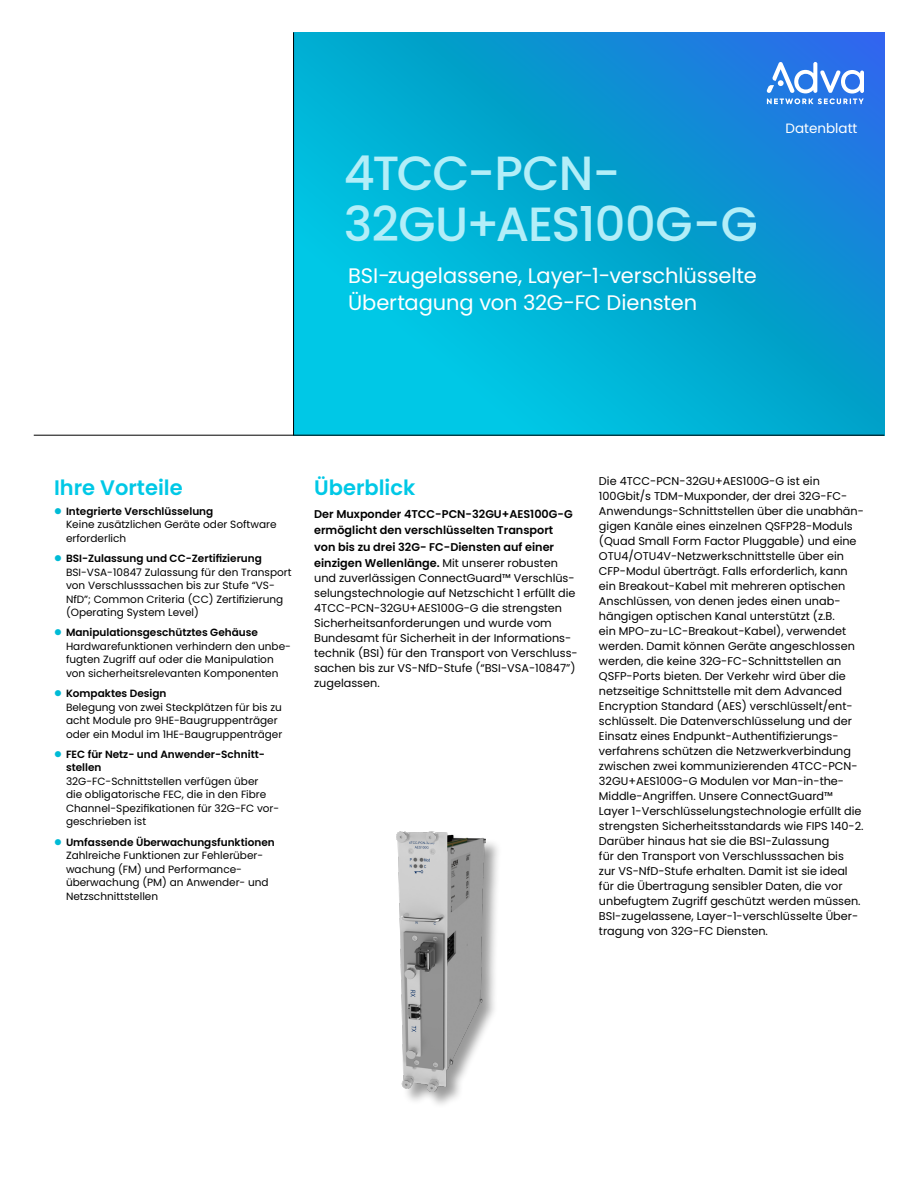
<style>
.page{position:relative;width:918px;height:1188px;background:#fff}
.page>*{position:absolute;margin:0;border:0;box-sizing:border-box;transform-origin:0 0}
.Variable_Header{font:500 48px/51px "Poppins";letter-spacing:-.02em;color:#b3eef8}
.Variable_Prouduct_Description{font:21px/27px "Poppins";letter-spacing:-.005em;color:#fff}
.t1{font:600 21px "Poppins";color:#00c8e6}
.t2{font:13.5px "Poppins";color:#fff}
.Body_Copy{font:11.25px/15px "Poppins";color:#000}
.First_Paragraph{font:11.25px/15px "Poppins";color:#000}
.First_Paragraph-2{font:600 11.25px/16.5px "Poppins";color:#000}
.t3{font:10.5px/13.5px "Poppins";color:#000}
.s1{font-weight:600}
.s2{font-weight:400}
</style>
<div class="page">
<svg style="left:294px;top:32px;width:590px;height:403px;background:#05a6d6"></svg>
<hr style="left:34px;top:435px;width:850px;height:1px;background:#000">
<hr style="left:293px;top:32px;width:1px;height:403px;background:#000">
<svg style="left:767px;top:62px;width:97px;height:42px"></svg>
<div style="left:396px;top:831px;width:107px;height:278px;background:#000;opacity:.4"></div>
<img style="left:397px;top:831px;width:89px;height:261px">
<p class="Variable_Header" style="left:344px;top:148px;width:416px">4TCC-PCN-<br>32GU+AES100G-G</p>
<p class="Variable_Prouduct_Description" style="left:348px;top:262px;width:410px">BSI-zugelassene, Layer-1-verschlüsselte<br>Übertagung von 32G-FC Diensten</p>
<p class="t2" style="left:786px;top:121px;width:73px">Datenblatt</p>
<p class="t1" style="left:54px;top:475px;width:130px">Ihre Vorteile</p>
<p class="t3" style="left:66px;top:504px;width:212px"><span class="s1">Integrierte Verschlüsselung<br></span>Keine zusätzlichen Geräte oder Software erforderlich</p>
<p class="t3" style="left:66px;top:552px;width:227px"><span class="s1">BSI-Zulassung und CC-Zertifizierung </span>BSI-VSA-10847 Zulassung für den Transport von Verschlusssachen bis zur Stufe “VS-NfD”; Common Criteria (CC) Zertifizierung (Operating System Level)</p>
<p class="t3" style="left:66px;top:626px;width:227px"><span class="s1">Manipulationsgeschütztes Gehäuse </span>Hardwarefunktionen verhindern den unbe&shy;fugten Zugriff auf oder die Manipulation von sicherheitsrelevanten Komponenten</p>
<p class="t3" style="left:66px;top:687px;width:218px"><span class="s1">Kompaktes Design<br></span>Belegung von zwei Steckplätzen für bis zu acht Module pro 9HE-Baugruppenträger oder ein Modul im 1HE-Baugruppenträger</p>
<p class="t3" style="left:66px;top:747px;width:215px"><span class="s1">FEC für Netz- und Anwender-Schnitt&shy;stellen<br></span>32G-FC-Schnittstellen verfügen über<br>die obligatorische FEC, die in den Fibre<br>Channel-Spezifikationen für 32G-FC vor&shy;geschrieben ist</p>
<p class="t3" style="left:66px;top:835px;width:210px"><span class="s1">Umfassende Überwachungsfunktionen<br></span>Zahlreiche Funktionen zur Fehlerüber&shy;wachung (FM) und Performance&shy;überwachung (PM) an Anwender- und<br>Netzschnittstellen</p>
<p class="t1" style="left:314px;top:475px;width:103px">Überblick</p>
<p class="First_Paragraph-2" style="left:314px;top:506px;width:260px">Der Muxponder 4TCC-PCN-32GU+AES100G-G ermöglicht den verschlüsselten Transport von bis zu drei 32G- FC-Diensten auf einer einzigen Wellenlänge. <span class="s2">Mit unserer robusten</span></p>
<p class="First_Paragraph" style="left:314px;top:571px;width:265px">und zuverlässigen ConnectGuard™ Verschlüs&shy;selungstechnologie auf Netzschicht 1 erfüllt die 4TCC-PCN-32GU+AES100G-G die strengsten Sicherheitsanforderungen und wurde vom Bundesamt für Sicherheit in der Informations&shy;technik (BSI) für den Transport von Verschluss&shy;sachen bis zur VS-NfD-Stufe (“BSI-VSA-10847”) zugelassen.</p>
<p class="Body_Copy" style="left:599px;top:473px;width:267px">Die 4TCC-PCN-32GU+AES100G-G ist ein 100Gbit/s TDM-Muxponder, der drei 32G-FC-Anwendungs-Schnittstellen über die unabhän&shy;gigen Kanäle eines einzelnen QSFP28-Moduls (Quad Small Form Factor Pluggable) und eine OTU4/OTU4V-Netzwerkschnittstelle über ein CFP-Modul überträgt. Falls erforderlich, kann ein Breakout-Kabel mit mehreren optischen Anschlüssen, von denen jedes einen unab&shy;hängigen optischen Kanal unterstützt (z.B.<br>ein MPO-zu-LC-Breakout-Kabel), verwendet werden. Damit können Geräte angeschlossen werden, die keine 32G-FC-Schnittstellen an QSFP-Ports bieten. Der Verkehr wird über die netzseitige Schnittstelle mit dem Advanced Encryption Standard (AES) verschlüsselt/ent&shy;schlüsselt. Die Datenverschlüsselung und der Einsatz eines Endpunkt-Authentifizierungs&shy;verfahrens schützen die Netzwerkverbindung zwischen zwei kommunizierenden 4TCC-PCN-32GU+AES100G-G Modulen vor Man-in-the-Middle-Angriffen. Unsere ConnectGuard™ Layer 1-Verschlüsselungstechnologie erfüllt die strengsten Sicherheitsstandards wie FIPS 140-2.<br>Darüber hinaus hat sie die BSI-Zulassung<br>für den Transport von Verschlusssachen bis<br>zur VS-NfD-Stufe erhalten. Damit ist sie ideal für die Übertragung sensibler Daten, die vor unbefugtem Zugriff geschützt werden müssen.<br>BSI-zugelassene, Layer-1-verschlüsselte Über&shy;tragung von 32G-FC Diensten.</p>
</div>
